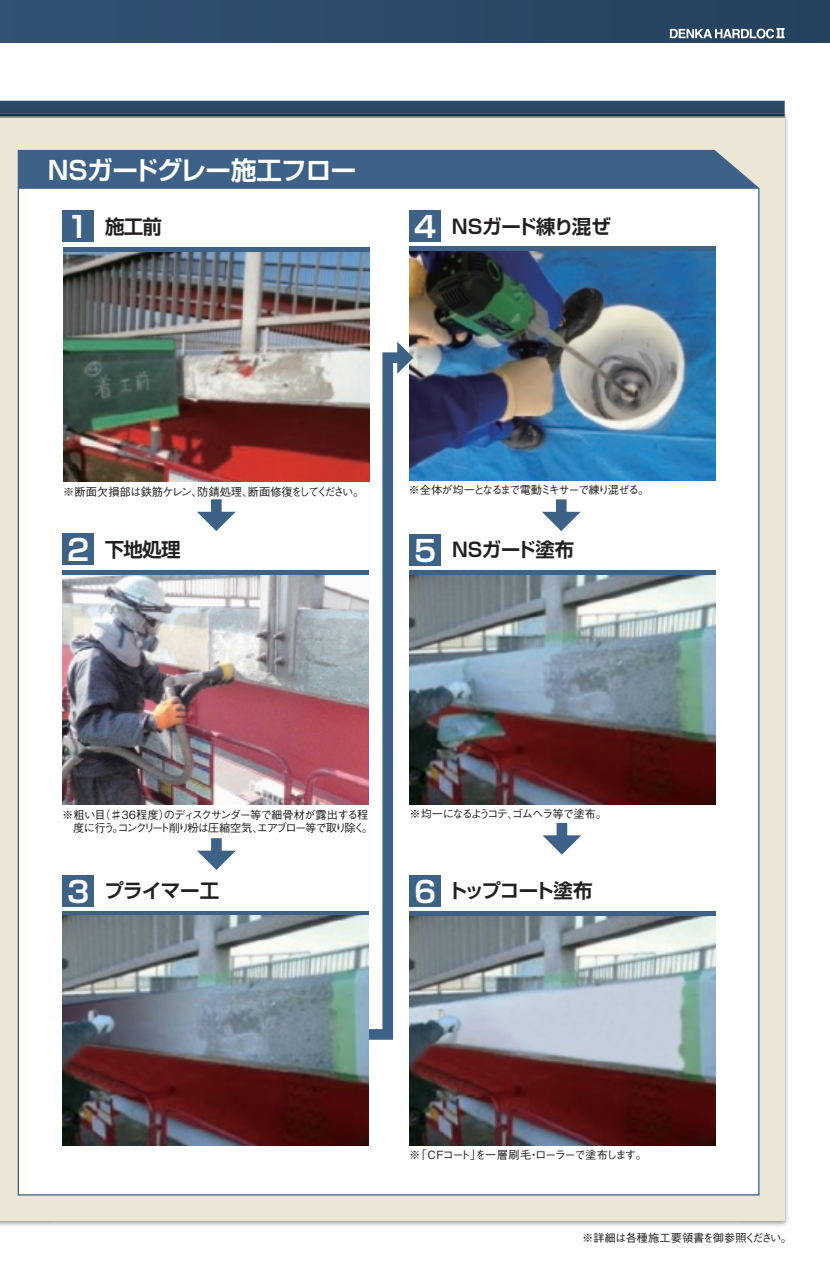
<style>
.page{position:relative;width:830px;height:1263px;background:#fff}
.page>*{position:absolute;margin:0;border:0;box-sizing:border-box;transform-origin:0 0}
.t1{font:700 29.25px "Shin Go Pro De";color:#fff}
.t2{font:700 25.5px "Shin Go Pro De";letter-spacing:-.025em;color:#fff}
.t3{font:700 19.5px "Shin Go Pro De";letter-spacing:-.03em;color:#231f20}
.t4{font:700 19.5px "Shin Go Pro De";letter-spacing:-.055em;color:#231f20}
.t5{font:500 11.25px/13.5px "Gothic BBB Pr 5";letter-spacing:-.1em;color:#231f20}
.t6{font:500 11.25px "Gothic BBB Pr 5";letter-spacing:-.05em;color:#231f20}
.t7{font:500 11.25px "Gothic BBB Pr 5";letter-spacing:-.12em;color:#231f20}
.t8{font:500 11.25px "Gothic BBB Pr 5";letter-spacing:-.14em;color:#231f20}
.t9{font:500 11.25px "Gothic BBB Pr 5";color:#231f20}
.s1{font-size:29.25px;color:#fff}
</style>
<div class="page">
<img style="left:738px;top:113px;width:50px;height:1113px">
<div style="left:0;top:114px;width:784px;height:1106px;background:#ece6d6"></div>
<div style="left:17px;top:149px;width:742px;height:1047px;background:#fff"></div>
<div style="left:0;top:0;width:829px;height:42px;background:#2b4a69"></div>
<div style="left:18px;top:151px;width:740px;height:38px;background:#3e6287"></div>
<svg style="left:669px;top:28px;width:115px;height:10px"></svg>
<svg style="left:0;top:101px;width:785px;height:17px;background:#344e68"></svg>
<div style="left:62px;top:210px;width:32px;height:32px;background:#3e6287"></div>
<div style="left:62px;top:533px;width:32px;height:32px;background:#3e6287"></div>
<img style="left:413px;top:574px;width:302px;height:230px">
<hr style="left:409px;top:570px;width:306px;height:4px;background:#3e6287">
<div style="left:409px;top:534px;width:32px;height:32px;background:#3e6287"></div>
<img style="left:409px;top:916px;width:306px;height:229px">
<div style="left:409px;top:911px;width:306px;height:5px;background:#3e6287"></div>
<div style="left:409px;top:875px;width:32px;height:32px;background:#3e6287"></div>
<img style="left:409px;top:251px;width:306px;height:229px">
<hr style="left:409px;top:247px;width:306px;height:4px;background:#3e6287">
<div style="left:409px;top:210px;width:32px;height:32px;background:#3e6287"></div>
<svg style="left:353px;top:342px;width:60px;height:703px;background:#c6ced7"></svg>
<img style="left:63px;top:252px;width:306px;height:230px">
<hr style="left:63px;top:248px;width:306px;height:4px;background:#3e6287">
<img style="left:62px;top:575px;width:306px;height:229px">
<div style="left:62px;top:570px;width:306px;height:5px;background:#3e6287"></div>
<div style="left:555px;top:499px;width:11px;height:15px;background:#3e6287"></div>
<svg style="left:541px;top:512px;width:39px;height:19px"></svg>
<div style="left:62px;top:911px;width:307px;height:5px;background:#3e6287"></div>
<div style="left:62px;top:875px;width:32px;height:32px;background:#3e6287"></div>
<img style="left:62px;top:916px;width:307px;height:229px">
<div style="left:556px;top:823px;width:11px;height:15px;background:#3e6287"></div>
<svg style="left:542px;top:835px;width:39px;height:20px"></svg>
<div style="left:211px;top:499px;width:10px;height:15px;background:#3e6287"></div>
<svg style="left:197px;top:512px;width:38px;height:19px"></svg>
<div style="left:211px;top:838px;width:11px;height:15px;background:#3e6287"></div>
<svg style="left:197px;top:851px;width:39px;height:19px"></svg>
<h2 class="t2" style="left:48px;top:149px;width:310px">NSガードグレー施工フロー</h2>
<h3 class="t3" style="left:67px;top:210px;width:96px"><span class="s1">1</span> 施工前</h3>
<h1 class="t1" style="left:414px;top:203px;width:24px">4</h1>
<h3 class="t3" style="left:452px;top:210px;width:160px">NSガード練り混ぜ</h3>
<p class="t6" style="left:63px;top:483px;width:302px">※断面欠損部は鉄筋ケレン、防錆処理、断面修復をしてください。</p>
<p class="t8" style="left:408px;top:481px;width:242px">※全体が均一となるまで電動ミキサーで練り混ぜる。</p>
<h3 class="t3" style="left:67px;top:533px;width:115px"><span class="s1">2</span> 下地処理</h3>
<h3 class="t3" style="left:414px;top:534px;width:161px"><span class="s1">5</span> NSガード塗布</h3>
<p class="t5" style="left:73px;top:806px;width:301px;text-indent:-11px">※粗い目（♯３６程度）のディスクサンダー等で細骨材が露出する程度に行う。コンクリート削り粉は圧縮空気、エアブロー等で取り除く。</p>
<h3 class="t3" style="left:67px;top:875px;width:153px"><span class="s1">3</span> プライマー工</h3>
<p class="t5" style="left:409px;top:806px;width:199px">※均一になるようコテ、ゴムヘラ等で塗布。</p>
<h3 class="t4" style="left:414px;top:875px;width:180px"><span class="s1">6</span> トップコート塗布</h3>
<p class="t7" style="left:409px;top:1146px;width:239px">※「CFコート」を一層刷毛・ローラーで塗布します。</p>
<p class="t9" style="left:582px;top:1229px;width:211px">※詳細は各種施工要領書を御参照ください。</p>
</div>
